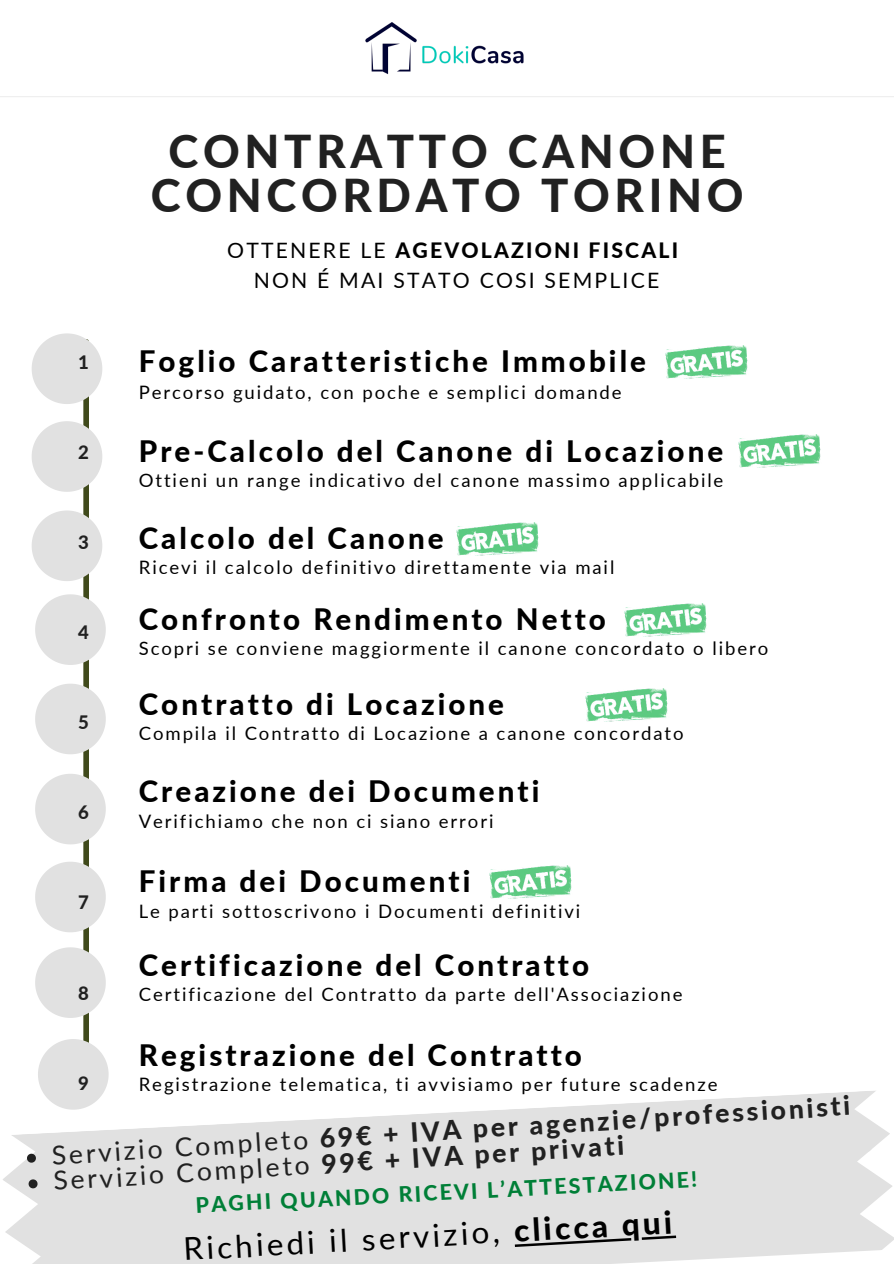
<style>
.page{position:relative;width:894px;height:1264px;background:#fff}
.page>*{position:absolute;margin:0;border:0;box-sizing:border-box;transform-origin:0 0}
.t1{font:800 45.3px/44px "Lato";letter-spacing:.105em;color:#212121;text-align:center}
.t2{font:31.35px "Lato";color:#000}
.t3{font:800 29.55px "Lato";letter-spacing:.105em;color:#000}
.t4{font:800 26.55px/24.8px "Lato";color:#212121}
.t5{font:800 21.3px "Lato";color:#007f37}
.t6{font:21.15px/29.5px "Lato";letter-spacing:.105em;color:#000;text-align:center}
.t7{font:18.45px "Lato";letter-spacing:.105em;color:#000}
.t8{font:800 18.45px "Lato";color:#212121}
.s1{font-weight:800}
.s2{font-weight:400}
</style>
<div class="page">
<img style="left:365px;top:22px;width:159px;height:53px">
<hr style="left:0;top:96px;width:893px;height:1px;background:#eee">
<div style="left:83px;top:342px;width:6px;height:732px;background:#404a1b"></div>
<svg style="left:32px;top:421px;width:70px;height:71px"></svg>
<svg style="left:32px;top:510px;width:70px;height:71px"></svg>
<svg style="left:35px;top:594px;width:71px;height:71px"></svg>
<svg style="left:35px;top:683px;width:71px;height:71px"></svg>
<svg style="left:35px;top:773px;width:71px;height:71px"></svg>
<svg style="left:35px;top:861px;width:71px;height:71px"></svg>
<svg style="left:35px;top:947px;width:71px;height:70px"></svg>
<svg style="left:32px;top:333px;width:70px;height:71px"></svg>
<img style="left:665px;top:345px;width:83px;height:34px">
<img style="left:738px;top:434px;width:83px;height:34px">
<img style="left:624px;top:603px;width:83px;height:34px">
<svg style="left:3px;top:1091px;width:890px;height:172px;fill:#e1e1e1"></svg>
<svg style="left:107px;top:1131px;width:6px;height:5px"></svg>
<svg style="left:207px;top:1126px;width:7px;height:5px"></svg>
<svg style="left:308px;top:1121px;width:6px;height:5px"></svg>
<svg style="left:408px;top:1116px;width:6px;height:5px"></svg>
<svg style="left:509px;top:1111px;width:6px;height:5px"></svg>
<svg style="left:609px;top:1106px;width:6px;height:5px"></svg>
<svg style="left:710px;top:1100px;width:6px;height:5px"></svg>
<svg style="left:810px;top:1095px;width:6px;height:5px"></svg>
<svg style="left:63px;top:1190px;width:7px;height:5px"></svg>
<svg style="left:164px;top:1185px;width:6px;height:5px"></svg>
<svg style="left:264px;top:1179px;width:7px;height:5px"></svg>
<svg style="left:365px;top:1174px;width:6px;height:5px"></svg>
<svg style="left:465px;top:1169px;width:6px;height:5px"></svg>
<svg style="left:566px;top:1164px;width:6px;height:5px"></svg>
<svg style="left:666px;top:1159px;width:6px;height:5px"></svg>
<svg style="left:767px;top:1154px;width:6px;height:5px"></svg>
<svg style="left:113px;top:1245px;width:6px;height:5px"></svg>
<svg style="left:213px;top:1240px;width:6px;height:5px"></svg>
<svg style="left:314px;top:1235px;width:6px;height:5px"></svg>
<svg style="left:414px;top:1230px;width:6px;height:5px"></svg>
<svg style="left:715px;top:1214px;width:7px;height:5px"></svg>
<svg style="left:816px;top:1209px;width:6px;height:5px"></svg>
<svg style="left:514px;top:1219px;width:162px;height:27px;background:#cecece"></svg>
<svg style="left:38px;top:1039px;width:71px;height:70px"></svg>
<img style="left:456px;top:522px;width:83px;height:34px">
<img style="left:585px;top:688px;width:83px;height:34px">
<img style="left:489px;top:865px;width:83px;height:34px">
<svg style="left:27px;top:1153px;width:9px;height:9px"></svg>
<svg style="left:29px;top:1179px;width:9px;height:9px"></svg>
<p class="t8" style="left:78px;top:348px;width:12px">1</p>
<p class="t8" style="left:78px;top:438px;width:12px">2</p>
<p class="t8" style="left:78px;top:528px;width:12px">3</p>
<p class="t8" style="left:78px;top:618px;width:12px">4</p>
<p class="t8" style="left:78px;top:708px;width:12px">5</p>
<p class="t8" style="left:78px;top:798px;width:12px">6</p>
<p class="t8" style="left:78px;top:889px;width:12px">7</p>
<p class="t8" style="left:78px;top:979px;width:12px">8</p>
<h1 class="t1" style="left:151px;top:128px;width:594px">CONTRATTO CANONE<br>CONCORDATO TORINO</h1>
<p class="t6" style="left:227px;top:235px;width:452px">OTTENERE LE <span class="s1">AGEVOLAZIONI FISCALI<br></span>NON É MAI STATO COSI SEMPLICE</p>
<h3 class="t3" style="left:139px;top:340px;width:508px">Foglio Caratteristiche Immobile</h3>
<p class="t7" style="left:139px;top:379px;width:484px">Percorso guidato, con poche e semplici domande</p>
<h3 class="t3" style="left:139px;top:429px;width:586px">Pre-Calcolo del Canone di Locazione</h3>
<p class="t7" style="left:139px;top:467px;width:586px">Ottieni un range indicativo del canone massimo applicabile</p>
<h3 class="t3" style="left:139px;top:516px;width:306px">Calcolo del Canone</h3>
<p class="t7" style="left:139px;top:554px;width:477px">Ricevi il calcolo definitivo direttamente via mail</p>
<h3 class="t3" style="left:139px;top:597px;width:468px">Confronto Rendimento Netto</h3>
<p class="t7" style="left:139px;top:635px;width:630px">Scopri se conviene maggiormente il canone concordato o libero</p>
<h3 class="t3" style="left:139px;top:682px;width:367px">Contratto di Locazione</h3>
<p class="t7" style="left:139px;top:720px;width:546px">Compila il Contratto di Locazione a canone concordato</p>
<h3 class="t3" style="left:139px;top:769px;width:402px">Creazione dei Documenti</h3>
<p class="t7" style="left:139px;top:807px;width:356px">Verifichiamo che non ci siano errori</p>
<h3 class="t3" style="left:139px;top:859px;width:333px">Firma dei Documenti</h3>
<p class="t7" style="left:139px;top:897px;width:443px">Le parti sottoscrivono i Documenti definitivi</p>
<h3 class="t3" style="left:139px;top:943px;width:451px">Certificazione del Contratto</h3>
<p class="t7" style="left:139px;top:981px;width:545px">Certificazione del Contratto da parte dell'Associazione</p>
<h3 class="t3" style="left:139px;top:1033px;width:444px">Registrazione del Contratto</h3>
<p class="t8" style="left:78px;top:1069px;width:12px">9</p>
<p class="t7" style="left:139px;top:1071px;width:580px">Registrazione telematica, ti avvisiamo per future scadenze</p>
<h3 class="t4" style="left:319px;top:1127px;width:533px;text-indent:-268px;rotate:-4deg"><sup>Se</sup><span class="s2">rvizio Completo</span> 69€ + IVA per agenzie/professionisti<br>99€ + IVA per privati</h3>
<p class="t5" style="left:195px;top:1189px;width:503px;rotate:-3deg">PAGHI QUANDO RICEVI L’ATTESTAZIONE!</p>
<h2 class="t2" style="left:182px;top:1226px;width:490px;rotate:-3deg">Richiedi il servizio, <span class="s1">clicca qui</span></h2>
</div>
